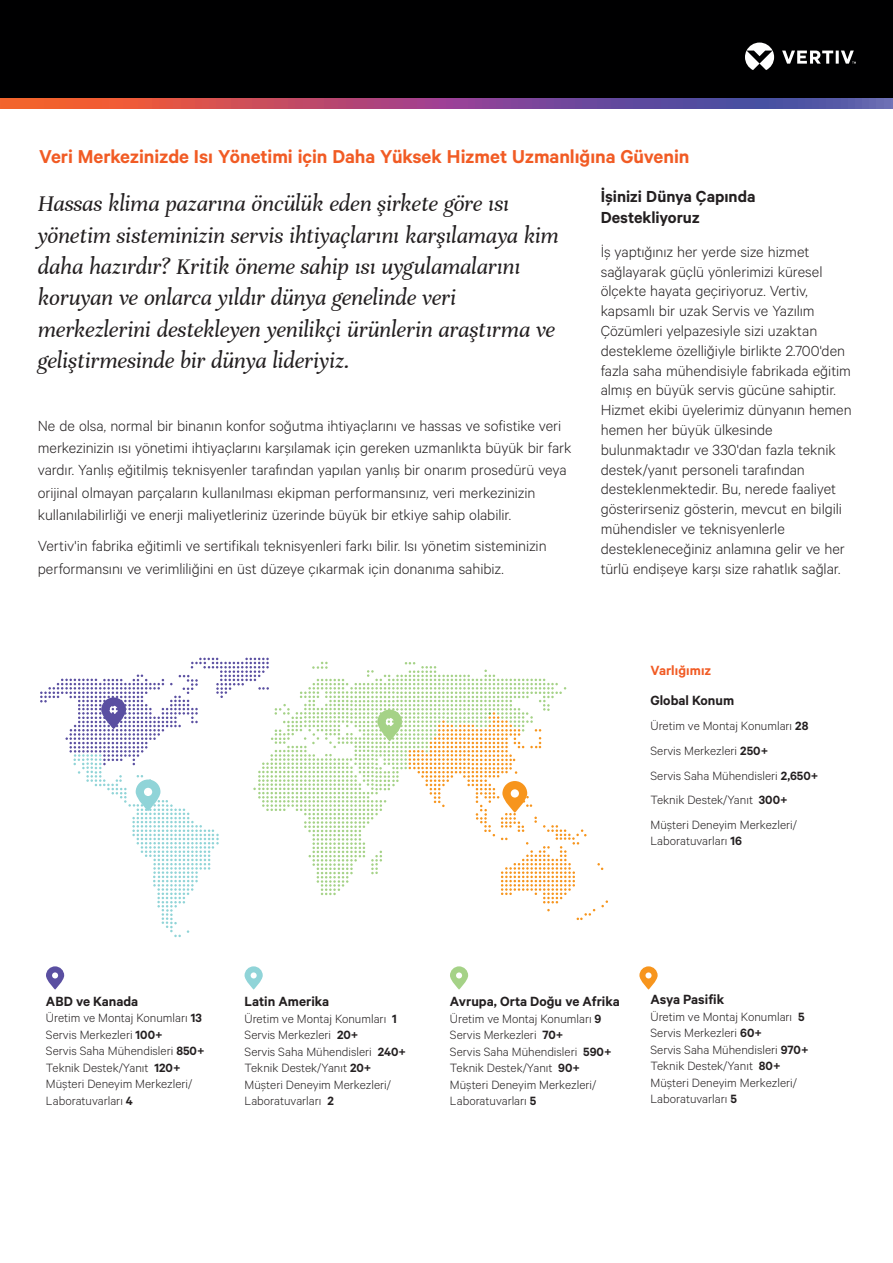
<style>
.page{position:relative;width:893px;height:1263px;background:#fff}
.page>*{position:absolute;margin:0;border:0;box-sizing:border-box;transform-origin:0 0}
.t1{font:italic 24px/31.3px "Unna";letter-spacing:-.01em;color:#231f20}
.t2{font:600 21px "Calibre";letter-spacing:-.005em;color:#f15b24}
.t3{font:600 18px/21.6px "Calibre";letter-spacing:-.005em;color:#231f20}
.t4{font:300 16.5px/19.8px "Calibre";letter-spacing:-.005em;color:#231f20}
.t5{font:600 15px "Calibre";color:#231f20}
.t6{font:600 15px "Calibre";letter-spacing:.005em;color:#f15b24}
.t7{font:300 13.5px/16.5px "Calibre";color:#231f20}
.s1{font-weight:600}
</style>
<div class="page">
<div style="left:0;top:0;width:893px;height:108px;background:#000001"></div>
<svg style="left:0;top:98px;width:893px;height:11px;background:#9a4f7a"></svg>
<svg style="left:745px;top:43px;width:111px;height:27px"></svg>
<svg style="left:40px;top:658px;width:568px;height:279px"></svg>
<svg style="left:46px;top:966px;width:18px;height:23px"></svg>
<svg style="left:245px;top:966px;width:18px;height:23px"></svg>
<svg style="left:450px;top:966px;width:18px;height:23px"></svg>
<svg style="left:639px;top:966px;width:19px;height:23px"></svg>
<p class="t2" style="left:39px;top:144px;width:652px">Veri Merkezinizde Isı Yönetimi için Daha Yüksek Hizmet Uzmanlığına Güvenin</p>
<p class="t1" style="left:38px;top:188px;width:523px">Hassas klima pazarına öncülük eden şirkete göre ısı yönetim sisteminizin servis ihtiyaçlarını karşılamaya kim daha hazırdır? Kritik öneme sahip ısı uygulamalarını koruyan ve onlarca yıldır dünya genelinde veri merkezlerini destekleyen yenilikçi ürünlerin araştırma ve geliştirmesinde bir dünya lideriyiz.</p>
<p class="t3" style="left:601px;top:185px;width:156px">İşinizi Dünya Çapında<br>Destekliyoruz</p>
<p class="t4" style="left:601px;top:241px;width:253px">İş yaptığınız her yerde size hizmet sağlayarak güçlü yönlerimizi küresel ölçekte hayata geçiriyoruz. Vertiv, kapsamlı bir uzak Servis ve Yazılım Çözümleri yelpazesiyle sizi uzaktan destekleme özelliğiyle birlikte 2.700'den fazla saha mühendisiyle fabrikada eğitim almış en büyük servis gücüne sahiptir.<br>Hizmet ekibi üyelerimiz dünyanın hemen hemen her büyük ülkesinde bulunmaktadır ve 330'dan fazla teknik destek/yanıt personeli tarafından desteklenmektedir. Bu, nerede faaliyet gösterirseniz gösterin, mevcut en bilgili mühendisler ve teknisyenlerle destekleneceğiniz anlamına gelir ve her türlü endişeye karşı size rahatlık sağlar.</p>
<p class="t4" style="left:38px;top:414px;width:535px;line-height:22.4px">Ne de olsa, normal bir binanın konfor soğutma ihtiyaçlarını ve hassas ve sofistike veri merkezinizin ısı yönetimi ihtiyaçlarını karşılamak için gereken uzmanlıkta büyük bir fark vardır. Yanlış eğitilmiş teknisyenler tarafından yapılan yanlış bir onarım prosedürü veya orijinal olmayan parçaların kullanılması ekipman performansınız, veri merkezinizin kullanılabilirliği ve enerji maliyetleriniz üzerinde büyük bir etkiye sahip olabilir.</p>
<p class="t4" style="left:38px;top:534px;width:510px;line-height:22.4px">Vertiv'in fabrika eğitimli ve sertifikalı teknisyenleri farkı bilir. Isı yönetim sisteminizin performansını ve verimliliğini en üst düzeye çıkarmak için donanıma sahibiz.</p>
<p class="t6" style="left:650px;top:662px;width:62px">Varlığımız</p>
<p class="t5" style="left:650px;top:692px;width:85px">Global Konum</p>
<p class="t7" style="left:650px;top:713px;width:169px;line-height:24.8px">Üretim ve Montaj Konumları <span class="s1">28<br></span>Servis Merkezleri <span class="s1">250+<br></span>Servis Saha Mühendisleri <span class="s1">2,650+<br></span>Teknik Destek/Yanıt <span class="s1">300+<br></span>Müşteri Deneyim Merkezleri/</p>
<p class="t7" style="left:650px;top:832px;width:93px">Laboratuvarları <span class="s1">16</span></p>
<p class="t5" style="left:46px;top:992px;width:94px">ABD ve Kanada</p>
<p class="t7" style="left:46px;top:1009px;width:160px">Üretim ve Montaj Konumları <span class="s1">13<br></span>Servis Merkezleri <span class="s1">100+<br></span>Servis Saha Mühendisleri <span class="s1">850+<br></span>Teknik Destek/Yanıt <span class="s1">120+<br></span>Müşteri Deneyim Merkezleri/<br>Laboratuvarları <span class="s1">4</span></p>
<p class="t5" style="left:245px;top:992px;width:86px">Latin Amerika</p>
<p class="t7" style="left:245px;top:1009px;width:163px">Üretim ve Montaj Konumları <span class="s1">1<br></span>Servis Merkezleri <span class="s1">20+<br></span>Servis Saha Mühendisleri <span class="s1">240+<br></span>Teknik Destek/Yanıt <span class="s1">20+<br></span>Müşteri Deneyim Merkezleri/<br>Laboratuvarları <span class="s1">2</span></p>
<p class="t5" style="left:450px;top:992px;width:171px">Avrupa, Orta Doğu ve Afrika</p>
<p class="t7" style="left:450px;top:1009px;width:163px">Üretim ve Montaj Konumları <span class="s1">9<br></span>Servis Merkezleri <span class="s1">70+<br></span>Servis Saha Mühendisleri <span class="s1">590+<br></span>Teknik Destek/Yanıt <span class="s1">90+<br></span>Müşteri Deneyim Merkezleri/<br>Laboratuvarları <span class="s1">5</span></p>
<p class="t5" style="left:650px;top:990px;width:75px">Asya Pasifik</p>
<p class="t7" style="left:650px;top:1007px;width:160px">Üretim ve Montaj Konumları <span class="s1">5<br></span>Servis Merkezleri <span class="s1">60+<br></span>Servis Saha Mühendisleri <span class="s1">970+<br></span>Teknik Destek/Yanıt <span class="s1">80+<br></span>Müşteri Deneyim Merkezleri/<br>Laboratuvarları <span class="s1">5</span></p>
</div>
